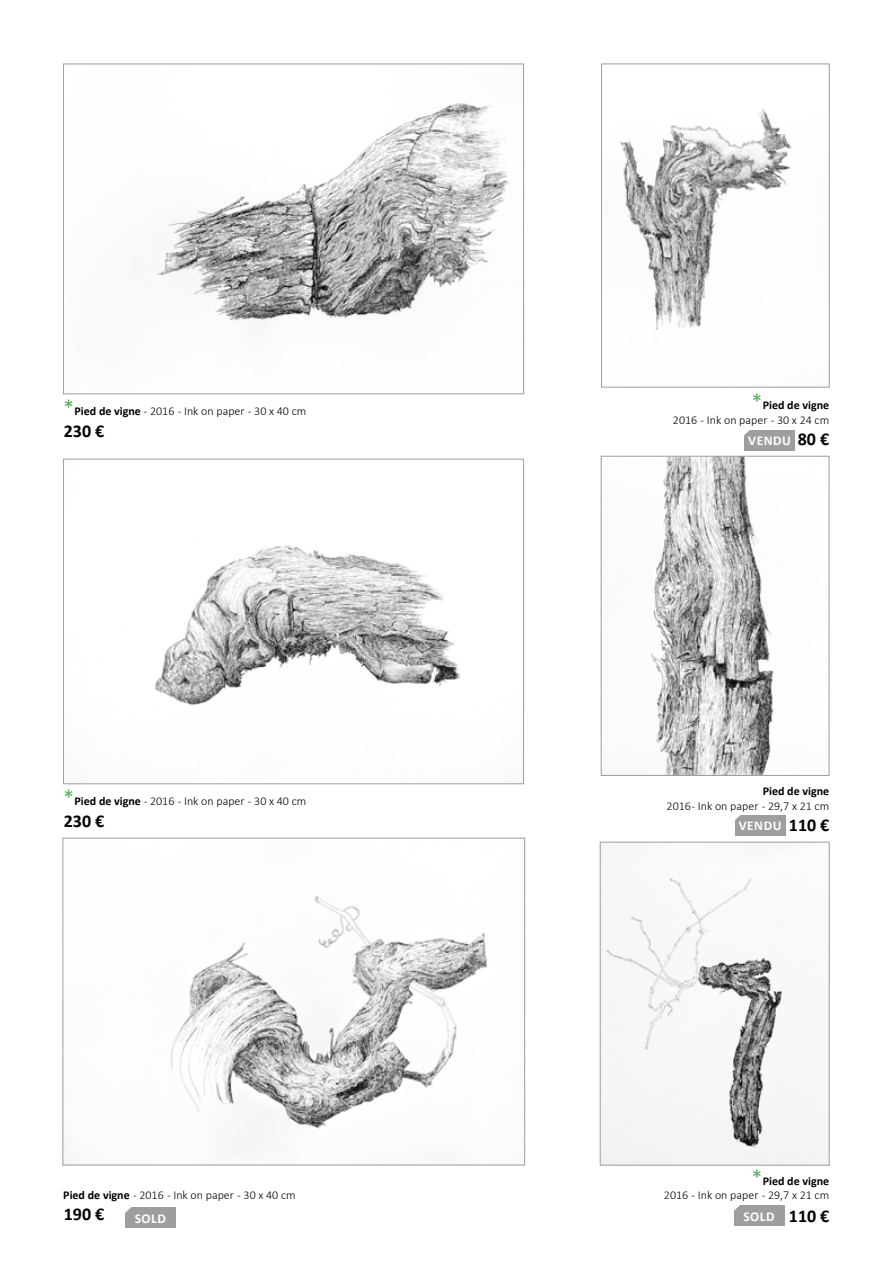
<style>
.page{position:relative;width:893px;height:1263px;background:#fff}
.page>*{position:absolute;margin:0;border:0;box-sizing:border-box;transform-origin:0 0}
.t1{font:700 18px "Calibri";color:#000}
.t2{font:700 13.5px "Calibri";letter-spacing:.04em;color:#fff}
.t3{font:300 12px/14.4px "Calibri";color:#000;text-align:right}
.t4{font:700 12px "Calibri";color:#000}
.s1{font-size:22.5px;color:#41ad49}
.s2{font-weight:700}
.s3{font-size:18px;color:#000}
</style>
<div class="page">
<img style="left:124px;top:103px;width:386px;height:218px">
<div style="left:63px;top:64px;width:461px;height:330px;border:1px solid #9f9d9d"></div>
<img style="left:155px;top:545px;width:306px;height:161px">
<div style="left:63px;top:459px;width:461px;height:325px;border:1px solid #9f9d9d"></div>
<img style="left:602px;top:844px;width:225px;height:319px">
<div style="left:600px;top:842px;width:229px;height:323px;border:1px solid #9f9d9d"></div>
<img style="left:650px;top:458px;width:124px;height:316px">
<div style="left:601px;top:456px;width:228px;height:320px;border:1px solid #9f9d9d"></div>
<img style="left:620px;top:108px;width:172px;height:222px">
<div style="left:601px;top:64px;width:228px;height:323px;border:1px solid #9f9d9d"></div>
<img style="left:170px;top:896px;width:317px;height:257px">
<div style="left:63px;top:838px;width:462px;height:327px;border:1px solid #9f9d9d"></div>
<div style="left:744px;top:430px;width:51px;height:20px;background:#9f9d9d"></div>
<svg style="left:744px;top:430px;width:6px;height:5px"></svg>
<div style="left:125px;top:1207px;width:51px;height:21px;background:#9f9d9d"></div>
<svg style="left:125px;top:1207px;width:7px;height:6px"></svg>
<div style="left:734px;top:1205px;width:50px;height:21px;background:#9f9d9d"></div>
<svg style="left:734px;top:1205px;width:6px;height:6px"></svg>
<div style="left:735px;top:815px;width:50px;height:20px;background:#9f9d9d"></div>
<svg style="left:735px;top:815px;width:5px;height:5px"></svg>
<p class="t3" style="left:63px;top:404px;width:245px"><span class="s1">*</span><span class="s2">Pied de vigne</span> - 2016 - Ink on paper - 30 x 40 cm</p>
<h1 class="t1" style="left:64px;top:418px;width:42px">230 €</h1>
<p class="t3" style="left:63px;top:794px;width:245px"><span class="s1">*</span><span class="s2">Pied de vigne</span> - 2016 - Ink on paper - 30 x 40 cm</p>
<h1 class="t1" style="left:64px;top:808px;width:42px">230 €</h1>
<p class="t3" style="left:63px;top:1187px;width:234px"><span class="s2">Pied de vigne</span> - 2016 - Ink on paper - 30 x 40 cm</p>
<p class="t3" style="left:673px;top:398px;width:158px"><span class="s1">*</span><span class="s2">Pied de vigne<br></span>2016 - Ink on paper - 30 x 24 cm</p>
<p class="t2" style="left:748px;top:431px;width:82px">VENDU <span class="s3">80 €</span></p>
<p class="t4" style="left:763px;top:783px;width:68px">Pied de vigne</p>
<p class="t3" style="left:667px;top:798px;width:164px">2016 - Ink on paper - 29,7 x 21 cm</p>
<p class="t2" style="left:739px;top:816px;width:44px">VENDU</p>
<h1 class="t1" style="left:789px;top:812px;width:42px">110 €</h1>
<p class="t3" style="left:664px;top:1173px;width:167px"><span class="s1">*</span><span class="s2">Pied de vigne<br></span>2016 - Ink on paper - 29,7 x 21 cm</p>
<h1 class="t1" style="left:64px;top:1202px;width:42px">190 €</h1>
<p class="t2" style="left:135px;top:1209px;width:33px">SOLD</p>
<p class="t2" style="left:743px;top:1207px;width:33px">SOLD</p>
<h1 class="t1" style="left:789px;top:1203px;width:42px">110 €</h1>
</div>
